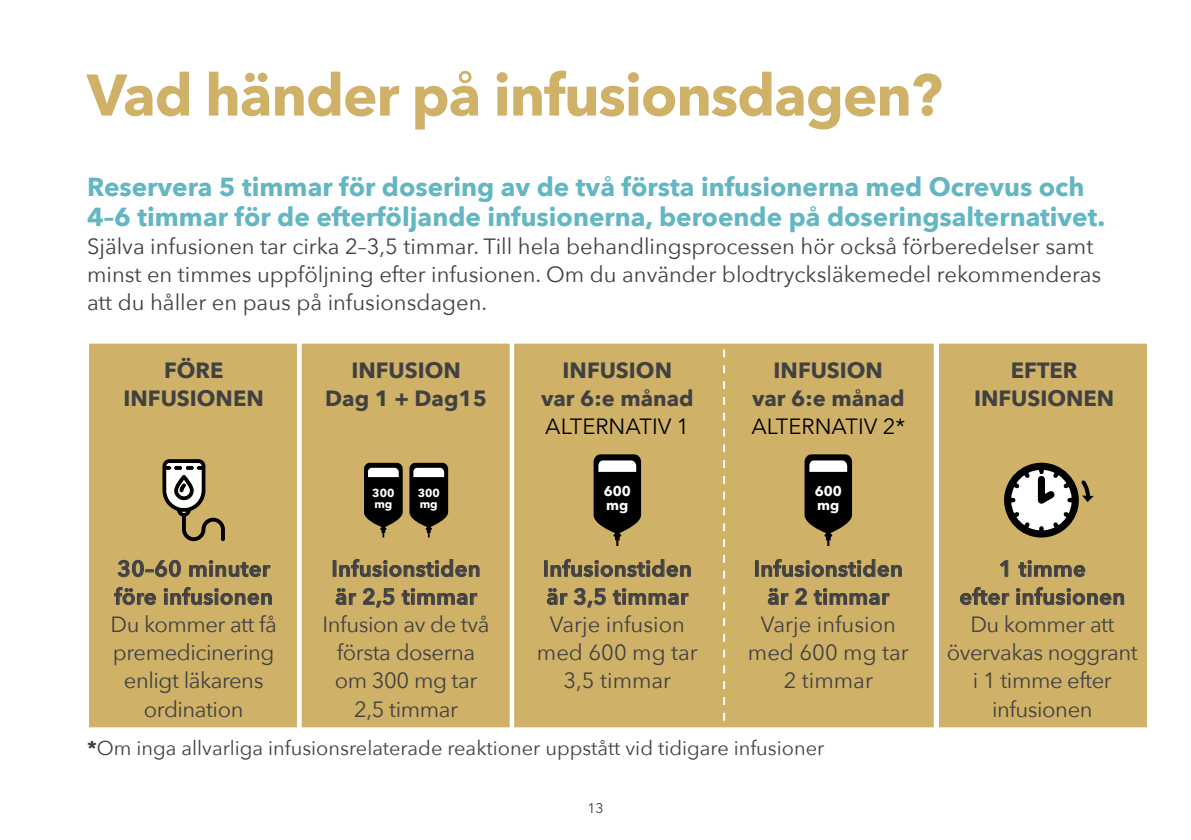
<style>
.page{position:relative;width:1191px;height:840px;background:#fff}
.page>*{position:absolute;margin:0;border:0;box-sizing:border-box;transform-origin:0 0}
.t1{font:700 58px "Avenir Next";letter-spacing:-.02em;color:#cfb268}
.t2{font:700 26px/30px "Avenir Next";color:#62b7c3}
.t3{font:22px/28px "Avenir Next";color:#414042;text-align:center}
.t4{font:22px/28px "Avenir Next";letter-spacing:-.02em;color:#414042;text-align:center}
.t5{font:600 22px/28px "Avenir Next";letter-spacing:.02em;color:#414042}
.t6{font:700 22px/28px "Avenir Next";color:#414042;text-align:center}
.t7{font:22px "Avenir Next";color:#000}
.t8{font:20px "Avenir Next";color:#414042}
.t9{font:700 14px/13.6px "Avenir Next";color:#fff}
.t10{font:14px "Avenir Next";color:#414042}
.t11{font:700 11.4px/11.2px "Avenir Next";color:#fff}
.s1{font-weight:700}
</style>
<div class="page">
<div style="left:85px;top:339px;width:216px;height:392px;background:#cfb268;border:4px solid #fff"></div>
<div style="left:298px;top:339px;width:215px;height:392px;background:#cfb268;border:4px solid #fff"></div>
<div style="left:510px;top:339px;width:427px;height:392px;background:#cfb268;border:4px solid #fff"></div>
<div style="left:935px;top:339px;width:215px;height:392px;background:#cfb268;border:4px solid #fff"></div>
<svg style="left:162px;top:459px;width:63px;height:82px"></svg>
<svg style="left:117px;top:559px;width:64px;height:18px"></svg>
<svg style="left:189px;top:560px;width:82px;height:17px"></svg>
<svg style="left:114px;top:587px;width:43px;height:18px"></svg>
<svg style="left:163px;top:587px;width:109px;height:18px"></svg>
<div style="left:333px;top:560px;width:3px;height:16px;border:1px solid #414042"></div>
<svg style="left:339px;top:559px;width:141px;height:18px"></svg>
<svg style="left:335px;top:587px;width:60px;height:21px"></svg>
<svg style="left:401px;top:588px;width:77px;height:17px"></svg>
<div style="left:544px;top:560px;width:4px;height:16px;border:1px solid #414042"></div>
<svg style="left:550px;top:559px;width:141px;height:18px"></svg>
<svg style="left:546px;top:587px;width:60px;height:21px"></svg>
<svg style="left:612px;top:588px;width:77px;height:17px"></svg>
<svg style="left:1000px;top:560px;width:8px;height:17px"></svg>
<svg style="left:1018px;top:560px;width:67px;height:17px"></svg>
<svg style="left:960px;top:587px;width:49px;height:18px"></svg>
<svg style="left:1016px;top:587px;width:108px;height:18px"></svg>
<svg style="left:364px;top:462px;width:39px;height:75px"></svg>
<svg style="left:409px;top:462px;width:39px;height:75px"></svg>
<svg style="left:593px;top:454px;width:48px;height:91px"></svg>
<svg style="left:1004px;top:462px;width:89px;height:75px"></svg>
<svg style="left:723px;top:349px;width:2px;height:371px"></svg>
<div style="left:755px;top:560px;width:3px;height:16px;border:1px solid #414042"></div>
<svg style="left:761px;top:559px;width:141px;height:18px"></svg>
<svg style="left:767px;top:587px;width:40px;height:18px"></svg>
<svg style="left:813px;top:588px;width:77px;height:17px"></svg>
<svg style="left:804px;top:454px;width:48px;height:91px"></svg>
<h1 class="t1" style="left:87px;top:45px;width:857px">Vad händer på infusionsdagen?</h1>
<p class="t2" style="left:87px;top:172px;width:1019px">Reservera 5 timmar för dosering av de två första infusionerna med Ocrevus och<br>4–6 timmar för de efterföljande infusionerna, beroende på doseringsalternativet.</p>
<p class="t3" style="left:87px;top:231px;width:1015px;text-align:left">Själva infusionen tar cirka 2–3,5 timmar. Till hela behandlingsprocessen hör också förberedelser samt minst en timmes uppföljning efter infusionen. Om du använder blodtrycksläkemedel rekommenderas att du håller en paus på infusionsdagen.</p>
<p class="t6" style="left:124px;top:356px;width:142px">FÖRE<br>INFUSIONEN</p>
<p class="t6" style="left:325px;top:356px;width:163px">INFUSION<br>Dag 1 + Dag15</p>
<p class="t6" style="left:541px;top:356px;width:154px">INFUSION<br>var 6:e månad</p>
<p class="t7" style="left:545px;top:408px;width:145px">ALTERNATIV 1</p>
<p class="t5" style="left:114px;top:553px;width:160px">30–60 minuter före infusionen</p>
<p class="t4" style="left:110px;top:609px;width:168px">Du kommer att få premedicinering enligt läkarens ordination</p>
<p class="t11" style="left:372px;top:486px;width:24px">300 mg</p>
<p class="t11" style="left:418px;top:486px;width:24px">300 mg</p>
<p class="t9" style="left:604px;top:484px;width:29px">600 mg</p>
<p class="t5" style="left:331px;top:553px;width:151px">Infusionstiden är 2,5 timmar</p>
<p class="t4" style="left:323px;top:609px;width:168px">Infusion av de två första doserna om 300 mg tar<br>2,5 timmar</p>
<p class="t5" style="left:543px;top:553px;width:151px">Infusionstiden är 3,5 timmar</p>
<p class="t3" style="left:537px;top:609px;width:162px">Varje infusion med 600 mg tar<br>3,5 timmar</p>
<p class="t6" style="left:752px;top:356px;width:154px">INFUSION<br>var 6:e månad</p>
<p class="t7" style="left:751px;top:408px;width:155px">ALTERNATIV 2*</p>
<p class="t9" style="left:814px;top:484px;width:29px">600 mg</p>
<p class="t5" style="left:753px;top:553px;width:151px;text-align:center">Infusionstiden är 2 timmar</p>
<p class="t3" style="left:748px;top:609px;width:162px">Varje infusion med 600 mg tar<br>2 timmar</p>
<p class="t8" style="left:87px;top:731px;width:738px"><span class="s1">*</span>Om inga allvarliga infusionsrelaterade reaktioner uppstått vid tidigare infusioner</p>
<p class="t10" style="left:587px;top:795px;width:18px">13</p>
<p class="t6" style="left:974px;top:356px;width:142px">EFTER<br>INFUSIONEN</p>
<p class="t5" style="left:959px;top:553px;width:167px;text-align:center">1 timme<br>efter infusionen</p>
<p class="t4" style="left:946px;top:609px;width:192px">Du kommer att övervakas noggrant i 1 timme efter infusionen</p>
</div>
